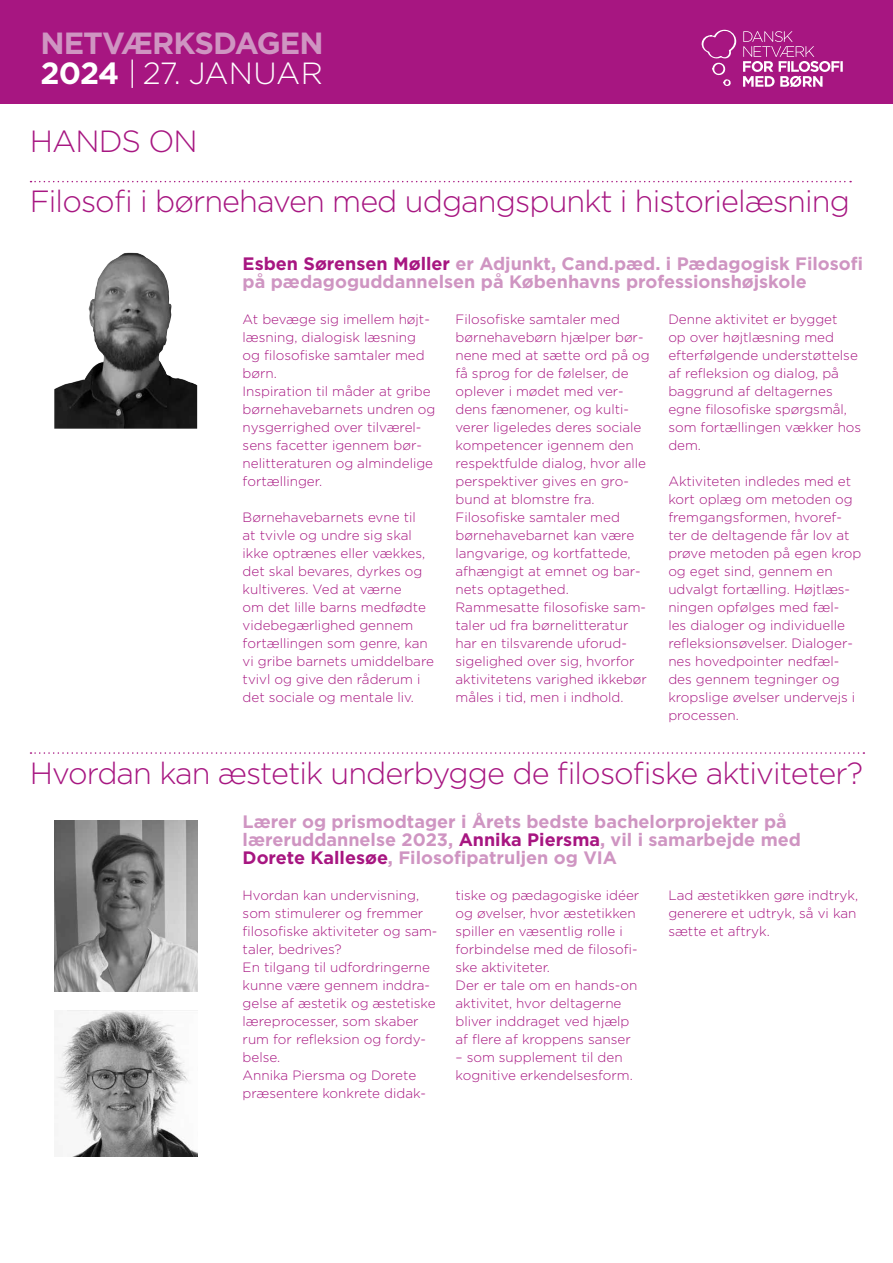
<style>
.page{position:relative;width:893px;height:1263px;background:#fff}
.page>*{position:absolute;margin:0;border:0;box-sizing:border-box;transform-origin:0 0}
.t1{font:300 30.6px "Gotham";letter-spacing:-.03em;color:#a71681}
.t2{font:700 30.6px/30.2px "Gotham";letter-spacing:-.03em;color:#cf95c2}
.t3{font:700 18px/18px "Gotham";color:#cf95c2}
.t4{font:300 13.5px/18px "Gotham";color:#a71681}
.s1{color:#fff}
.s2{font-weight:300;color:#fff}
.s3{color:#a71681}
</style>
<div class="page">
<div style="left:0;top:0;width:893px;height:104px;background:#a71681"></div>
<svg style="left:701px;top:29px;width:36px;height:57px"></svg>
<svg style="left:743px;top:31px;width:100px;height:56px"></svg>
<svg style="left:31px;top:181px;width:820px;height:1px"></svg>
<img style="left:54px;top:253px;width:143px;height:176px">
<svg style="left:31px;top:752px;width:833px;height:2px"></svg>
<img style="left:54px;top:820px;width:143px;height:172px">
<img style="left:56px;top:1011px;width:141px;height:145px">
<h1 class="t2" style="left:40px;top:28px;width:285px">NETVÆRKSDAGEN<br><span class="s1">2024</span> <span class="s2">| 27. JANUAR</span></h1>
<h1 class="t1" style="left:30px;top:122px;width:169px">HANDS ON</h1>
<h1 class="t1" style="left:30px;top:182px;width:822px">Filosofi i børnehaven med udgangspunkt i historielæsning</h1>
<h2 class="t3" style="left:243px;top:255px;width:622px"><span class="s3">Esben Sørensen Møller</span> er Adjunkt, Cand.pæd. i Pædagogisk Filosofi på pædagoguddannelsen på Københavns professionshøjskole</h2>
<p class="t4" style="left:243px;top:310px;width:194px">At bevæge sig imellem højt&shy;læsning, dialogisk læsning og filosofiske samtaler med børn.<br>Inspiration til måder at gribe børnehavebarnets undren og nysgerrighed over tilværel&shy;sens facetter igennem bør&shy;nelitteraturen og almindelige fortællinger.</p>
<p class="t4" style="left:243px;top:508px;width:193px">Børnehavebarnets evne til<br>at tvivle og undre sig skal ikke optrænes eller vækkes, det skal bevares, dyrkes og kultiveres. Ved at værne<br>om det lille barns medfødte videbegærlighed gennem fortællingen som genre, kan vi gribe barnets umiddelbare tvivl og give den råderum i det sociale og mentale liv.</p>
<p class="t4" style="left:455px;top:310px;width:196px">Filosofiske samtaler med børnehavebørn hjælper bør&shy;nene med at sætte ord på og få sprog for de følelser, de oplever i mødet med ver&shy;dens fænomener, og kulti&shy;verer ligeledes deres sociale kompetencer igennem den respektfulde dialog, hvor alle perspektiver gives en gro&shy;bund at blomstre fra.<br>Filosofiske samtaler med børnehavebarnet kan være langvarige, og kortfattede, afhængigt at emnet og bar&shy;nets optagethed.<br>Rammesatte filosofiske sam&shy;taler ud fra børnelitteratur har en tilsvarende uforud&shy;sigelighed over sig, hvorfor aktivitetens varighed ikkebør måles i tid, men i indhold.</p>
<p class="t4" style="left:668px;top:310px;width:194px">Denne aktivitet er bygget<br>op over højtlæsning med efterfølgende understøttelse af refleksion og dialog, på baggrund af deltagernes egne filosofiske spørgsmål, som fortællingen vækker hos dem.</p>
<p class="t4" style="left:668px;top:472px;width:195px">Aktiviteten indledes med et kort oplæg om metoden og fremgangsformen, hvoref&shy;ter de deltagende får lov at prøve metoden på egen krop og eget sind, gennem en udvalgt fortælling. Højtlæs&shy;ningen opfølges med fæl-<br>les dialoger og individuelle refleksionsøvelser. Dialoger&shy;nes hovedpointer nedfæl&shy;des gennem tegninger og kropslige øvelser undervejs i processen.</p>
<h1 class="t1" style="left:30px;top:753px;width:835px">Hvordan kan æstetik underbygge de filosofiske aktiviteter?</h1>
<h2 class="t3" style="left:243px;top:813px;width:560px">Lærer og prismodtager i Årets bedste bachelorprojekter på læreruddannelse 2023, <span class="s3">Annika Piersma</span>, vil i samarbejde med<br><span class="s3">Dorete Kallesøe</span>, Filosofipatruljen og VIA</h2>
<p class="t4" style="left:243px;top:886px;width:196px">Hvordan kan undervisning, som stimulerer og fremmer filosofiske aktiviteter og sam&shy;taler, bedrives?<br>En tilgang til udfordringerne kunne være gennem inddra&shy;gelse af æstetik og æstetiske læreprocesser, som skaber rum for refleksion og fordy&shy;belse.<br>Annika Piersma og Dorete præsentere konkrete didak-</p>
<p class="t4" style="left:455px;top:886px;width:185px">tiske og pædagogiske idéer og øvelser, hvor æstetikken spiller en væsentlig rolle i forbindelse med de filosofi&shy;ske aktiviteter.<br>Der er tale om en hands-on aktivitet, hvor deltagerne bliver inddraget ved hjælp af flere af kroppens sanser</p>
<p class="t4" style="left:455px;top:1048px;width:179px">– som supplement til den kognitive erkendelsesform.</p>
<p class="t4" style="left:668px;top:886px;width:191px">Lad æstetikken gøre indtryk, generere et udtryk, så vi kan sætte et aftryk.</p>
</div>
